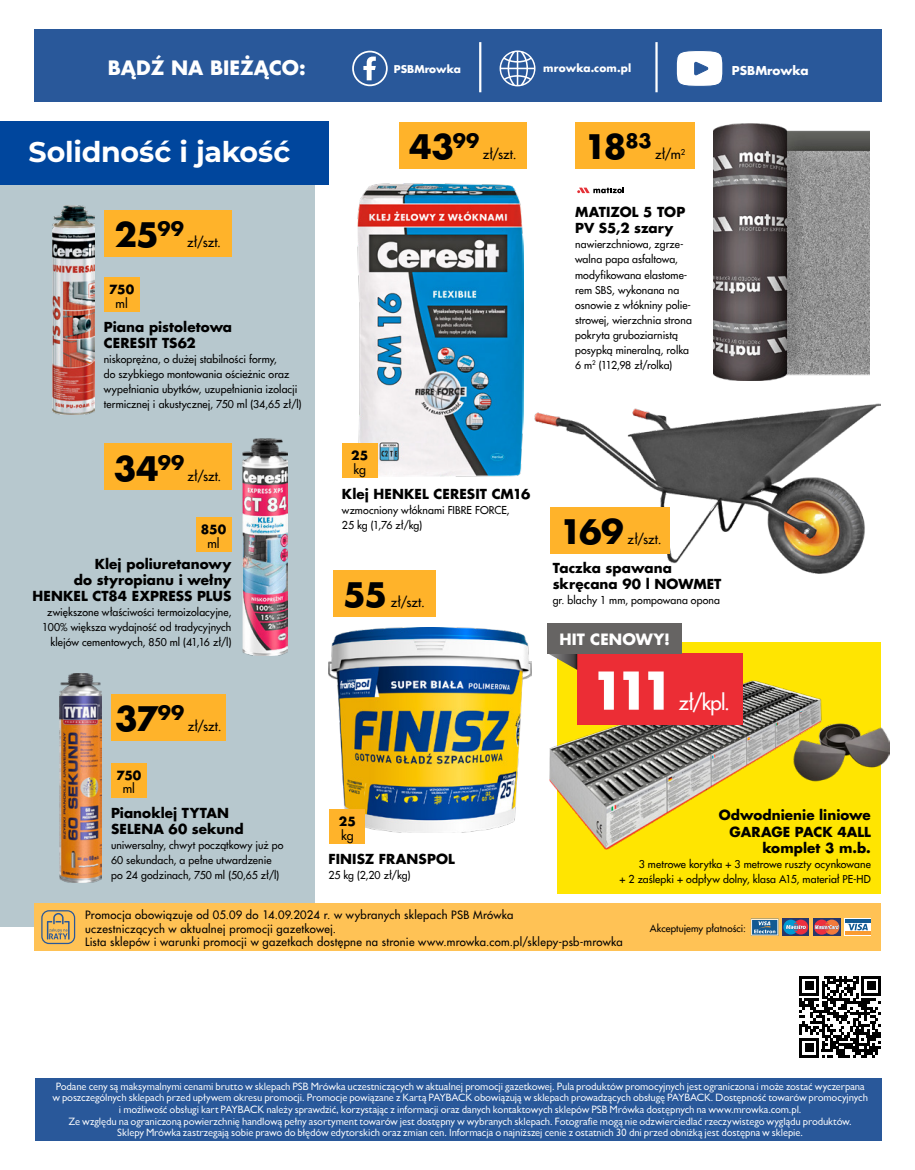
<style>
.page{position:relative;width:915px;height:1170px;background:#fff}
.page>*{position:absolute;margin:0;border:0;box-sizing:border-box;transform-origin:0 0}
.t1{font:700 50.7px "Futura Pl";color:#fff}
.t2{font:700 33px "Futura Pl";letter-spacing:-.035em;color:#000}
.t3{font:700 28.5px "Montserrat";letter-spacing:-.01em;color:#fff}
.t4{font:20.25px "Futura Pl";color:#fff}
.t5{font:700 19.35px "Futura Pl";color:#fff}
.t6{font:700 15.3px "Futura Pl";letter-spacing:.005em;color:#fff}
.t7{font:700 13.5px/16.2px "Futura Pl";letter-spacing:.005em;color:#000}
.t8{font:13.2px "Futura Pl";letter-spacing:.01em;color:#000}
.t9{font:700 12.3px "Futura Pl";letter-spacing:-.005em;color:#000}
.t10{font:12.3px "Futura Pl";color:#000}
.t11{font:700 12px "Futura Pl";color:#fff}
.t12{font:11.25px/13.5px "Futura Pl";letter-spacing:.025em;color:#000}
.t13{font:10.5px/15px "Futura Pl";letter-spacing:.005em;color:#000}
.t14{font:700 10.5px "Futura Pl";color:#fff}
.t15{font:9.75px/11.7px "EFN Gilead OT";letter-spacing:.01em;color:#fff;text-align:center}
.t16{font:9.75px "Futura Pl";letter-spacing:.01em;color:#000}
</style>
<div class="page">
<div style="left:557px;top:642px;width:323px;height:251px;background:#ffe501"></div>
<div style="left:0;top:123px;width:315px;height:804px;background:#b7c8ce"></div>
<img style="left:534px;top:403px;width:345px;height:170px">
<img style="left:713px;top:123px;width:156px;height:258px">
<img style="left:549px;top:680px;width:273px;height:169px">
<img style="left:791px;top:720px;width:97px;height:75px">
<img style="left:53px;top:205px;width:41px;height:209px">
<img style="left:243px;top:438px;width:44px;height:217px">
<img style="left:60px;top:674px;width:41px;height:208px">
<img style="left:329px;top:627px;width:202px;height:205px">
<img style="left:357px;top:184px;width:166px;height:292px">
<svg style="left:577px;top:188px;width:46px;height:5px"></svg>
<div style="left:550px;top:507px;width:119px;height:46px;background:#ffb32a"></div>
<div style="left:575px;top:122px;width:119px;height:47px;background:#ffb32a"></div>
<div style="left:333px;top:570px;width:102px;height:47px;background:#ffb32a"></div>
<div style="left:104px;top:443px;width:127px;height:47px;background:#ffb32a"></div>
<div style="left:111px;top:693px;width:115px;height:47px;background:#ffb32a"></div>
<div style="left:196px;top:517px;width:35px;height:34px;background:#ffb32a"></div>
<div style="left:104px;top:278px;width:35px;height:34px;background:#ffb32a"></div>
<div style="left:329px;top:809px;width:36px;height:34px;background:#ffb32a"></div>
<div style="left:111px;top:763px;width:36px;height:34px;background:#ffb32a"></div>
<div style="left:399px;top:122px;width:127px;height:47px;background:#ffb32a"></div>
<div style="left:342px;top:443px;width:35px;height:34px;background:#ffb32a"></div>
<div style="left:104px;top:210px;width:127px;height:46px;background:#ffb32a"></div>
<div style="left:577px;top:653px;width:166px;height:72px;background:#ec2d35"></div>
<svg style="left:547px;top:653px;width:30px;height:17px"></svg>
<div style="left:547px;top:622px;width:134px;height:31px;background:#666463"></div>
<div style="left:34px;top:30px;width:847px;height:72px;background:#29589a"></div>
<div style="left:352px;top:51px;width:35px;height:35px;border:2px solid #fff;border-radius:50%"></div>
<svg style="left:363px;top:57px;width:12px;height:23px"></svg>
<svg style="left:676px;top:50px;width:47px;height:37px"></svg>
<hr style="left:479px;top:42px;width:2px;height:50px;background:#fff">
<hr style="left:655px;top:42px;width:2px;height:50px;background:#fff">
<svg style="left:499px;top:50px;width:36px;height:36px"></svg>
<svg style="left:501px;top:52px;width:32px;height:33px"></svg>
<svg style="left:799px;top:976px;width:81px;height:81px"></svg>
<div style="left:34px;top:903px;width:846px;height:47px;background:#ffc255"></div>
<div style="left:41px;top:910px;width:34px;height:34px;border:1px solid #29589a;border-radius:7px"></div>
<svg style="left:47px;top:913px;width:23px;height:26px"></svg>
<svg style="left:838px;top:918px;width:2px;height:17px"></svg>
<svg style="left:750px;top:918px;width:88px;height:17px"></svg>
<svg style="left:844px;top:918px;width:26px;height:17px"></svg>
<hr style="left:844px;top:931px;width:25px;height:3px;background:#fa9b30">
<hr style="left:844px;top:919px;width:25px;height:3px;background:#125a93">
<svg style="left:846px;top:923px;width:21px;height:7px"></svg>
<div style="left:35px;top:1077px;width:846px;height:63px;background:#29589a"></div>
<div style="left:0;top:121px;width:328px;height:63px;background:#00469d"></div>
<h3 class="t5" style="left:108px;top:55px;width:199px">BĄDŹ NA BIEŻĄCO:</h3>
<p class="t14" style="left:393px;top:62px;width:69px">PSBMrowka</p>
<p class="t14" style="left:543px;top:61px;width:89px">mrowka.com.pl</p>
<p class="t11" style="left:731px;top:63px;width:78px">PSBMrowka</p>
<h3 class="t3" style="left:28px;top:132px;width:263px">Solidność i jakość</h3>
<h2 class="t2" style="left:114px;top:212px;width:71px">25<sup>99</sup></h2>
<h3 class="t8" style="left:187px;top:233px;width:35px">zł/szt.</h3>
<p class="t9" style="left:109px;top:281px;width:26px">750</p>
<p class="t10" style="left:116px;top:296px;width:14px">ml</p>
<h3 class="t7" style="left:104px;top:318px;width:130px">Piana pistoletowa<br>CERESIT TS62</h3>
<p class="t13" style="left:104px;top:352px;width:199px">niskoprężna, o dużej stabilności formy,<br>do szybkiego montowania ościeżnic oraz wypełniania ubytków, uzupełniania izolacji termicznej i akustycznej, 750 ml (34,65 zł/l)</p>
<h2 class="t2" style="left:114px;top:446px;width:72px">34<sup>99</sup></h2>
<h3 class="t8" style="left:187px;top:467px;width:35px">zł/szt.</h3>
<p class="t9" style="left:201px;top:521px;width:27px">850</p>
<p class="t10" style="left:207px;top:535px;width:14px">ml</p>
<h3 class="t7" style="left:32px;top:555px;width:200px;text-align:right">Klej poliuretanowy<br>do styropianu i wełny<br>HENKEL CT84 EXPRESS PLUS</h3>
<p class="t13" style="left:42px;top:605px;width:190px;text-align:right">zwiększone właściwości termoizolacyjne,<br>100% większa wydajność od tradycyjnych klejów cementowych, 850 ml (41,16 zł/l)</p>
<h2 class="t2" style="left:115px;top:696px;width:71px">37<sup>99</sup></h2>
<h3 class="t8" style="left:188px;top:717px;width:35px">zł/szt.</h3>
<p class="t9" style="left:116px;top:766px;width:26px">750</p>
<p class="t10" style="left:123px;top:781px;width:14px">ml</p>
<h3 class="t7" style="left:111px;top:804px;width:134px">Pianoklej TYTAN<br>SELENA 60 sekund</h3>
<p class="t13" style="left:111px;top:837px;width:174px">uniwersalny, chwyt początkowy już po<br>60 sekundach, a pełne utwardzenie po 24 godzinach, 750 ml (50,65 zł/l)</p>
<h2 class="t2" style="left:409px;top:125px;width:72px">43<sup>99</sup></h2>
<h3 class="t8" style="left:482px;top:146px;width:35px">zł/szt.</h3>
<h2 class="t2" style="left:584px;top:125px;width:69px">18<sup>83</sup></h2>
<h3 class="t8" style="left:654px;top:146px;width:32px">zł/m<sup>2</sup></h3>
<h3 class="t7" style="left:575px;top:204px;width:112px">MATIZOL 5 TOP<br>PV S5,2 szary</h3>
<p class="t13" style="left:575px;top:237px;width:118px">nawierzchniowa, zgrze&shy;walna papa asfaltowa, modyfikowana elastome&shy;rem SBS, wykonana na osnowie z włókniny polie&shy;strowej, wierzchnia strona pokryta gruboziarnistą posypką mineralną, rolka<br>6 m<sup>2</sup> (112,98 zł/rolka)</p>
<p class="t9" style="left:351px;top:447px;width:18px">25</p>
<p class="t10" style="left:353px;top:461px;width:14px">kg</p>
<h3 class="t7" style="left:342px;top:485px;width:190px">Klej HENKEL CERESIT CM16</h3>
<p class="t13" style="left:342px;top:503px;width:169px">wzmocniony włóknami FIBRE FORCE,<br>25 kg (1,76 zł/kg)</p>
<h2 class="t2" style="left:343px;top:573px;width:45px">55</h2>
<h3 class="t8" style="left:391px;top:594px;width:35px">zł/szt.</h3>
<h2 class="t2" style="left:559px;top:509px;width:66px">169</h2>
<h3 class="t8" style="left:627px;top:530px;width:35px">zł/szt.</h3>
<h3 class="t7" style="left:552px;top:559px;width:170px">Taczka spawana skręcana 90 l NOWMET</h3>
<p class="t13" style="left:552px;top:593px;width:169px">gr. blachy 1 mm, pompowana opona</p>
<h3 class="t6" style="left:559px;top:628px;width:112px">HIT CENOWY!</h3>
<h1 class="t1" style="left:590px;top:657px;width:86px">111</h1>
<h3 class="t4" style="left:678px;top:689px;width:53px">zł/kpl.</h3>
<p class="t9" style="left:339px;top:813px;width:18px">25</p>
<p class="t10" style="left:341px;top:827px;width:14px">kg</p>
<h3 class="t7" style="left:328px;top:850px;width:128px">FINISZ FRANSPOL</h3>
<p class="t13" style="left:328px;top:867px;width:84px">25 kg (2,20 zł/kg)</p>
<h3 class="t7" style="left:718px;top:806px;width:153px;text-align:right">Odwodnienie liniowe<br>GARAGE PACK 4ALL komplet 3 m.b.</h3>
<p class="t13" style="left:619px;top:856px;width:253px;text-align:right">3 metrowe korytka + 3 metrowe ruszty ocynkowane<br>+ 2 zaślepki + odpływ dolny, klasa A15, materiał PE-HD</p>
<p class="t12" style="left:85px;top:908px;width:539px">Promocja obowiązuje od 05.09 do 14.09.2024 r. w wybranych sklepach PSB Mrówka<br>uczestniczących w aktualnej promocji gazetkowej.<br>Lista sklepów i warunki promocji w gazetkach dostępne na stronie www.mrowka.com.pl/sklepy-psb-mrowka</p>
<p class="t16" style="left:649px;top:922px;width:97px">Akceptujemy płatności:</p>
<p class="t15" style="left:52px;top:1080px;width:816px">Podane ceny są maksymalnymi cenami brutto w sklepach PSB Mrówka uczestniczących w aktualnej promocji gazetkowej. Pula produktów promocyjnych jest ograniczona i może zostać wyczerpana w poszczególnych sklepach przed upływem okresu promocji. Promocje powiązane z Kartą PAYBACK obowiązują w sklepach prowadzących obsługę PAYBACK. Dostępność towarów promocyjnych i możliwość obsługi kart PAYBACK należy sprawdzić, korzystając z informacji oraz danych kontaktowych sklepów PSB Mrówka dostępnych na www.mrowka.com.pl.<br>Ze względu na ograniczoną powierzchnię handlową pełny asortyment towarów jest dostępny w wybranych sklepach. Fotografie mogą nie odzwierciedlać rzeczywistego wyglądu produktów.<br>Sklepy Mrówka zastrzegają sobie prawo do błędów edytorskich oraz zmian cen. Informacja o najniższej cenie z ostatnich 30 dni przed obniżką jest dostępna w sklepie.</p>
</div>
